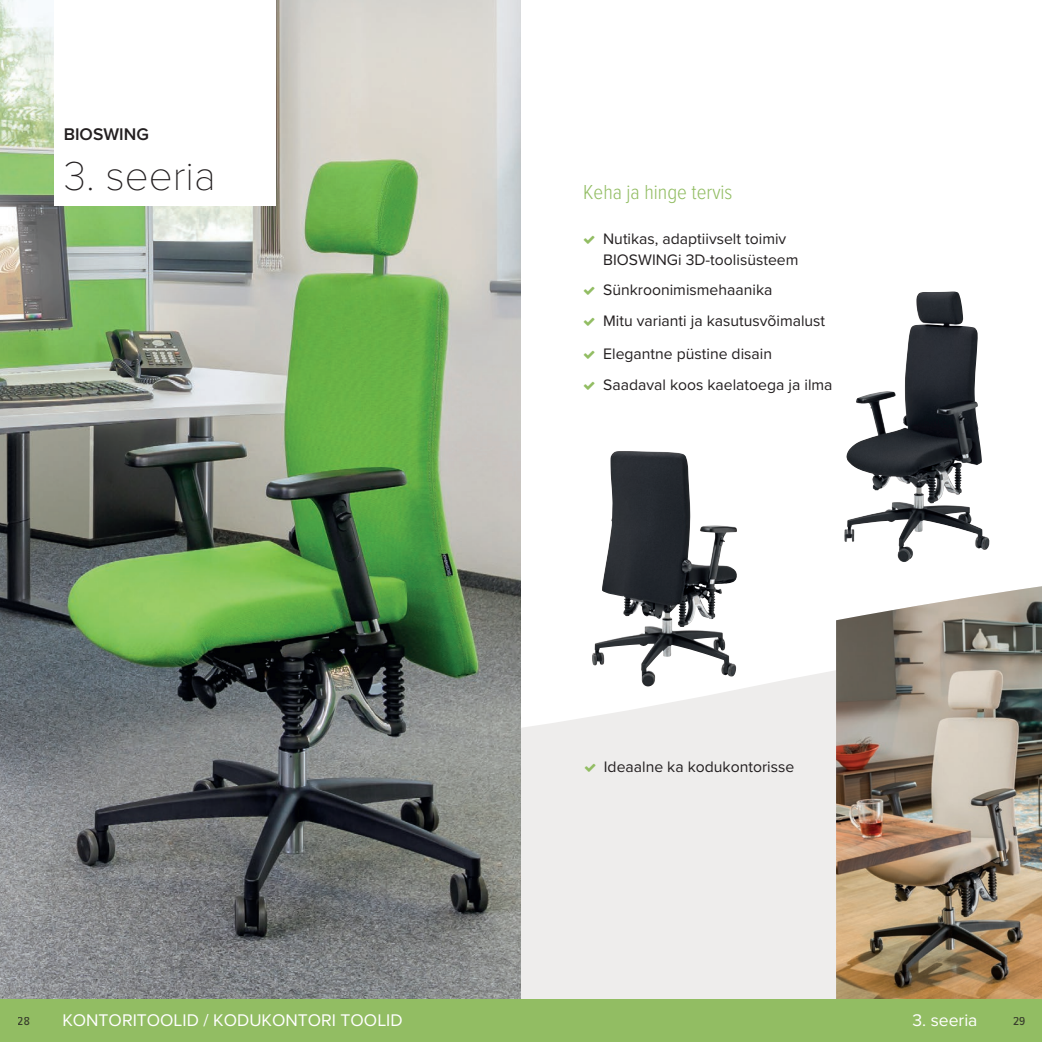
<style>
.page{position:relative;width:1042px;height:1042px;background:#fff}
.page>*{position:absolute;margin:0;border:0;box-sizing:border-box;transform-origin:0 0}
.t1{font:100 42px "Proxima Nova T";color:#231f20}
.t2{font:300 21px "Proxima Nova Cond";color:#92bd63}
.t3{font:17.5px "Proxima Nova";color:#fff}
.t4{font:600 17.5px "Proxima Nova";color:#231f20}
.t5{font:15.75px/21px "Proxima Nova";color:#231f20}
.t6{font:500 12.25px "Proxima Nova Cond";color:#231f20}
</style>
<div class="page">
<svg style="left:521px;top:583px;width:315px;height:416px;fill:#eeedec"></svg>
<img style="left:836px;top:586px;width:206px;height:413px">
<img style="left:0;top:0;width:521px;height:999px">
<div style="left:54px;top:0;width:222px;height:205px;background:#fff"></div>
<img style="left:846px;top:291px;width:107px;height:243px">
<img style="left:592px;top:451px;width:91px;height:236px">
<div style="left:0;top:999px;width:1042px;height:43px;background:#92bd63"></div>
<svg style="left:585px;top:763px;width:14px;height:10px"></svg>
<h1 class="t4" style="left:64px;top:121px;width:87px">BIOSWING</h1>
<h1 class="t1" style="left:64px;top:145px;width:153px">3. seeria</h1>
<h2 class="t2" style="left:583px;top:176px;width:151px">Keha ja hinge tervis</h2>
<h2 class="t5" style="left:603px;top:227px;width:197px">Nutikas, adaptiivselt toimiv<br>BIOSWINGi 3D-toolisüsteem</h2>
<h2 class="t5" style="left:603px;top:274px;width:224px;line-height:30.8px">Sünkroonimismehaanika<br>Mitu varianti ja kasutusvõimalust</h2>
<h2 class="t5" style="left:603px;top:337px;width:231px;line-height:31.3px">Elegantne püstine disain<br>Saadaval koos kaelatoega ja ilma</h2>
<p class="t5" style="left:604px;top:755px;width:192px">Ideaalne ka kodukontorisse</p>
<p class="t3" style="left:62px;top:1007px;width:342px">KONTORITOOLID / KODUKONTORI TOOLID</p>
<p class="t3" style="left:912px;top:1007px;width:67px">3. seeria</p>
<p class="t6" style="left:18px;top:1012px;width:14px">28</p>
<p class="t6" style="left:1013px;top:1012px;width:14px">29</p>
</div>
